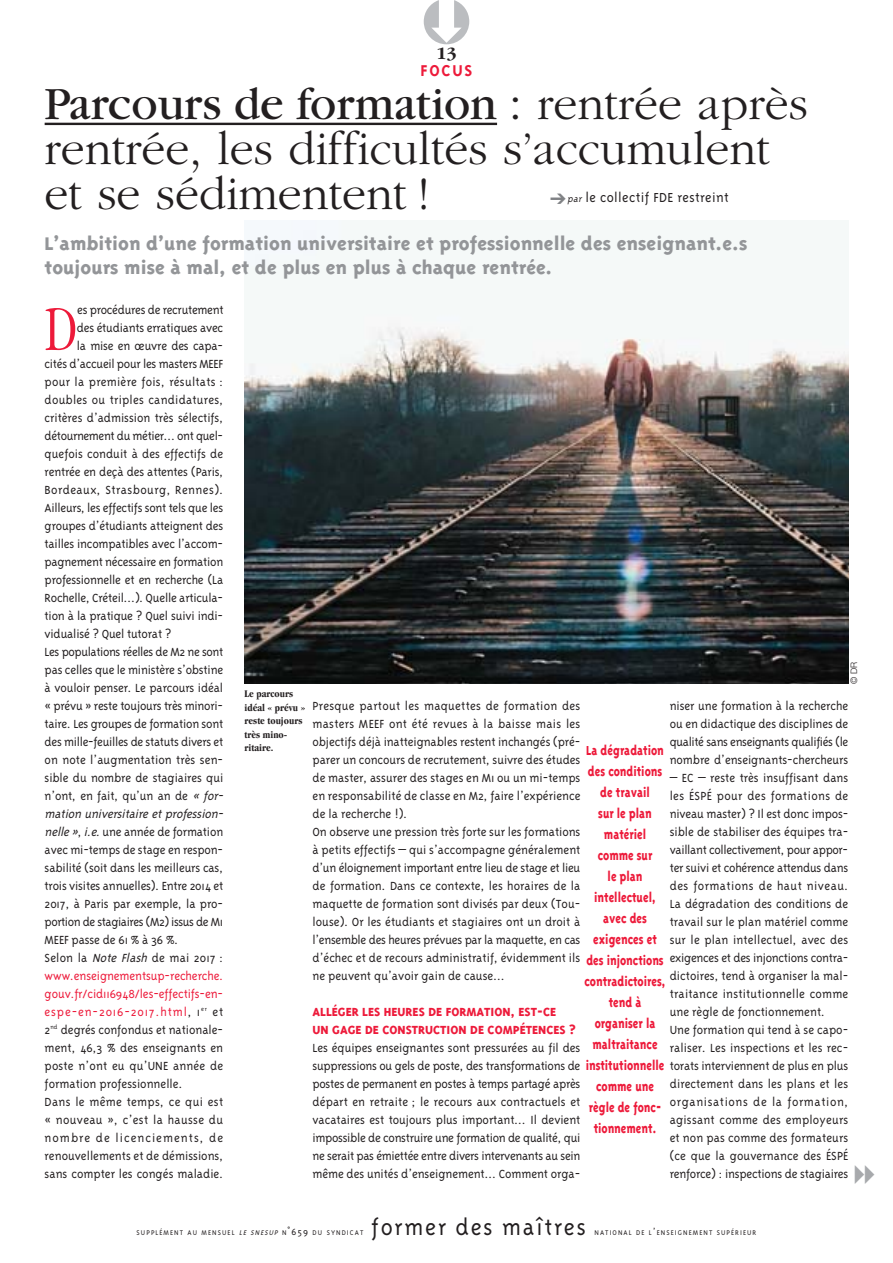
<style>
.page{position:relative;width:893px;height:1263px;background:#fff}
.page>*{position:absolute;margin:0;border:0;box-sizing:border-box;transform-origin:0 0}
.t1{font:300 condensed 65.1px "Garamond";color:#ed1a3a}
.t2{font:300 48px/45px "Garamond";color:#231f20}
.t3{font:300 25.5px "Triplex";letter-spacing:.07em;color:#231f20}
.t4{font:800 21px/24px "Triplex";color:#939598}
.t5{font:700 18px "Triplex";letter-spacing:.1em;color:#ed1a3a}
.t6{font:700 18px "Garamond";color:#231f20}
.t7{font:800 15px/21px "Triplex";color:#ed1a3a;text-align:center;scale:.8 1}
.t8{font:300 15px "Triplex";letter-spacing:.025em;color:#231f20}
.t9{font:300 13.5px/18px "Triplex";letter-spacing:-.005em;color:#231f20}
.t10{font:300 13.5px "Triplex";letter-spacing:-.01em;color:#ed1a3a}
.t11{font:300 13.5px "Triplex";letter-spacing:-.03em;color:#231f20}
.t12{font:300 13.5px "Triplex";letter-spacing:.015em;color:#231f20}
.t13{font:300 13.5px "Triplex";letter-spacing:.02em;color:#231f20}
.t14{font:300 13.5px "Triplex";letter-spacing:-.025em;color:#231f20}
.t15{font:italic 300 13.5px "Triplex";color:#231f20}
.t16{font:300 13.5px "Triplex";letter-spacing:-.035em;color:#231f20}
.t17{font:300 13.5px "Triplex";letter-spacing:.03em;color:#231f20}
.t18{font:300 13.5px "Triplex";letter-spacing:.06em;color:#ed1a3a}
.t19{font:300 13.5px "Triplex";letter-spacing:.075em;color:#231f20}
.t20{font:700 condensed 10.5px/13.5px "Garamond";color:#231f20}
.t21{font:300 9px "Helvetica Neue";color:#231f20}
.t22{font:300 7.8px "Triplex";letter-spacing:.135em;color:#231f20}
.s1{font-weight:400}
.s2{font-style:italic;font-size:10.5px}
.s3{font-style:italic}
.s4{color:#231f20}
.s5{font-weight:800;color:#ed1a3a}
.s6{font-size:10.5px}
</style>
<div class="page">
<img style="left:244px;top:230px;width:604px;height:454px">
<hr style="left:45px;top:123px;width:452px;height:2px;background:#231f20">
<p class="t6" style="left:436px;top:47px;width:22px">13</p>
<p class="t5" style="left:421px;top:63px;width:53px">FOCUS</p>
<p class="t2" style="left:45px;top:85px;width:765px"><span class="s1">Parcours de formation :</span> rentrée après rentrée, les difficultés s’accumulent et se sédimentent !</p>
<p class="t4" style="left:45px;top:233px;width:704px">L’ambition d’une formation universitaire et professionnelle des enseignant.e.s toujours mise à mal, et de plus en plus à chaque rentrée.</p>
<p class="t8" style="left:567px;top:192px;width:163px"><span class="s2">par</span> le collectif FDE restreint</p>
<p class="t1" style="left:45px;top:303px;width:34px">D</p>
<p class="t9" style="left:77px;top:302px;width:148px">es procédures de recrutement</p>
<p class="t9" style="left:77px;top:320px;width:148px">des étudiants erratiques avec</p>
<p class="t9" style="left:77px;top:338px;width:148px">la mise en œuvre des capa-</p>
<p class="t9" style="left:45px;top:356px;width:180px">cités d’accueil pour les masters MEEF</p>
<p class="t12" style="left:45px;top:377px;width:180px">pour la première fois, résultats :</p>
<p class="t12" style="left:45px;top:395px;width:180px">doubles ou triples candidatures,</p>
<p class="t9" style="left:45px;top:410px;width:180px">critères d’admission très sélectifs,</p>
<p class="t11" style="left:45px;top:431px;width:180px">détournement du métier… ont quel-</p>
<p class="t9" style="left:45px;top:446px;width:180px">quefois conduit à des effectifs de</p>
<p class="t9" style="left:45px;top:464px;width:180px">rentrée en deçà des attentes (Paris,</p>
<p class="t17" style="left:45px;top:485px;width:180px">Bordeaux, Strasbourg, Rennes).</p>
<p class="t9" style="left:45px;top:500px;width:180px">Ailleurs, les effectifs sont tels que les</p>
<p class="t9" style="left:45px;top:518px;width:180px">groupes d’étudiants atteignent des</p>
<p class="t9" style="left:45px;top:536px;width:180px">tailles incompatibles avec l’accom-</p>
<p class="t9" style="left:45px;top:554px;width:180px">pagnement nécessaire en formation</p>
<p class="t9" style="left:45px;top:572px;width:180px">professionnelle et en recherche (La</p>
<p class="t9" style="left:45px;top:590px;width:180px">Rochelle, Créteil…). Quelle articula-</p>
<p class="t9" style="left:45px;top:608px;width:180px">tion à la pratique ? Quel suivi indi-</p>
<p class="t9" style="left:45px;top:626px;width:128px">vidualisé ? Quel tutorat ?</p>
<p class="t11" style="left:45px;top:647px;width:180px">Les populations réelles de M2 ne sont</p>
<p class="t9" style="left:45px;top:662px;width:180px">pas celles que le ministère s’obstine</p>
<p class="t9" style="left:45px;top:680px;width:180px">à vouloir penser. Le parcours idéal</p>
<p class="t9" style="left:45px;top:698px;width:180px">« prévu » reste toujours très minori-</p>
<p class="t9" style="left:45px;top:716px;width:180px">taire. Les groupes de formation sont</p>
<p class="t14" style="left:45px;top:737px;width:180px">des mille-feuilles de statuts divers et</p>
<p class="t9" style="left:45px;top:752px;width:180px">on note l’augmentation très sen-</p>
<p class="t9" style="left:45px;top:770px;width:180px">sible du nombre de stagiaires qui</p>
<p class="t9" style="left:45px;top:788px;width:183px">n’ont, en fait, qu’un an de <span class="s3">« for-</span></p>
<p class="t15" style="left:45px;top:809px;width:183px">mation universitaire et profession-</p>
<p class="t9" style="left:45px;top:824px;width:180px"><span class="s3">nelle »</span>, <span class="s3">i.e.</span>une année de formation</p>
<p class="t9" style="left:45px;top:842px;width:180px">avec mi-temps de stage en respon-</p>
<p class="t9" style="left:45px;top:860px;width:180px">sabilité (soit dans les meilleurs cas,</p>
<p class="t9" style="left:45px;top:878px;width:180px">trois visites annuelles). Entre 2014 et</p>
<p class="t9" style="left:45px;top:896px;width:180px">2017, à Paris par exemple, la pro-</p>
<p class="t16" style="left:45px;top:917px;width:180px">portion de stagiaires (M2) issus de M1</p>
<p class="t9" style="left:45px;top:932px;width:135px">MEEF passe de 61 % à 36 %.</p>
<p class="t9" style="left:45px;top:950px;width:180px">Selon la <span class="s3">Note Flash</span> de mai 2017 :</p>
<p class="t10" style="left:45px;top:971px;width:180px">www.enseignementsup-recherche.</p>
<p class="t10" style="left:45px;top:989px;width:180px">gouv.fr/cid116948/les-effectifs-en-</p>
<p class="t18" style="left:45px;top:1007px;width:180px">espe-en-2016-2017.html<span class="s4">, 1</span><sup>er</sup> <span class="s4">et</span></p>
<p class="t9" style="left:45px;top:1022px;width:180px">2<sup>nd</sup> degrés confondus et nationale-</p>
<p class="t9" style="left:45px;top:1040px;width:180px">ment, 46,3 % des enseignants en</p>
<p class="t9" style="left:45px;top:1058px;width:180px">poste n’ont eu qu’UNE année de</p>
<p class="t9" style="left:45px;top:1076px;width:139px">formation professionnelle.</p>
<p class="t13" style="left:45px;top:1097px;width:180px">Dans le même temps, ce qui est</p>
<p class="t13" style="left:45px;top:1115px;width:180px">« nouveau », c’est la hausse du</p>
<p class="t19" style="left:45px;top:1133px;width:180px">nombre de licenciements, de</p>
<p class="t9" style="left:45px;top:1148px;width:180px">renouvellements et de démissions,</p>
<p class="t9" style="left:45px;top:1166px;width:180px">sans compter les congés maladie.</p>
<p class="t21" style="left:849px;top:684px;width:23px;rotate:-90deg">© DR</p>
<p class="t20" style="left:244px;top:688px;width:62px">Le parcours idéal « prévu » reste toujours très mino - ritaire.</p>
<p class="t9" style="left:670px;top:698px;width:180px;text-align:justify">niser une formation à la recherche ou en didactique des disciplines de qualité sans enseignants qualifiés (le nombre d’enseignants-chercheurs</p>
<p class="t9" style="left:670px;top:770px;width:180px">– EC – reste très insuffisant dans les ÉSPÉ pour des formations de niveau master) ? Il est donc impos&shy;sible de stabiliser des équipes tra&shy;vaillant collectivement, pour appor&shy;ter suivi et cohérence attendus dans des formations de haut niveau.<br>La dégradation des conditions de travail sur le plan matériel comme sur le plan intellectuel, avec des exigences et des injonctions contra&shy;dictoires, tend à organiser la mal&shy;traitance institutionnelle comme une règle de fonctionnement.<br>Une formation qui tend à se capo&shy;raliser. Les inspections et les rec&shy;torats interviennent de plus en plus directement dans les plans et les organisations de la formation, agissant comme des employeurs et non pas comme des formateurs (ce que la gouvernance des ÉSPÉ renforce) : inspections de stagiaires</p>
<p class="t9" style="left:313px;top:698px;width:269px">Presque partout les maquettes de formation des masters MEEF ont été revues à la baisse mais les objectifs déjà inatteignables restent inchangés (pré&shy;parer un concours de recrutement, suivre des études de master, assurer des stages en M1 ou un mi-temps en responsabilité de classe en M2, faire l’expérience de la recherche !).<br>On observe une pression très forte sur les formations à petits effectifs – qui s’accompagne généralement d’un éloignement important entre lieu de stage et lieu de formation. Dans ce contexte, les horaires de la maquette de formation sont divisés par deux (Tou&shy;louse). Or les étudiants et stagiaires ont un droit à l’ensemble des heures prévues par la maquette, en cas d’échec et de recours administratif, évidemment ils ne peuvent qu’avoir gain de cause…</p>
<p class="t9" style="left:313px;top:1004px;width:269px"><span class="s5">ALLÉGER LES HEURES DE FORMATION, EST-CE<br>UN GAGE DE CONSTRUCTION DE COMPÉTENCES ?<br></span>Les équipes enseignantes sont pressurées au fil des suppressions ou gels de poste, des transformations de postes de permanent en postes à temps partagé après départ en retraite ; le recours aux contractuels et vacataires est toujours plus important… Il devient impossible de construire une formation de qualité, qui ne serait pas émiettée entre divers intervenants au sein même des unités d’enseignement… Comment orga-</p>
<p class="t7" style="left:584px;top:741px;width:103px">La dégradation des conditions de travail<br>sur le plan matériel comme sur<br>le plan intellectuel, avec des exigences et des injonctions contradictoires, tend à organiser la maltraitance institutionnelle comme une règle de fonc - tionnement.</p>
<p class="t22" style="left:137px;top:1230px;width:228px">SUPPLÉMENT AU MENSUEL <span class="s3">LE SNESUP</span> N<span class="s6">˚659</span> DU SYNDICAT</p>
<p class="t3" style="left:371px;top:1218px;width:216px">former des maîtres</p>
<p class="t22" style="left:594px;top:1230px;width:163px">NATIONAL DE L<span class="s6">’</span>ENSEIGNEMENT SUPÉRIEUR</p>
</div>
